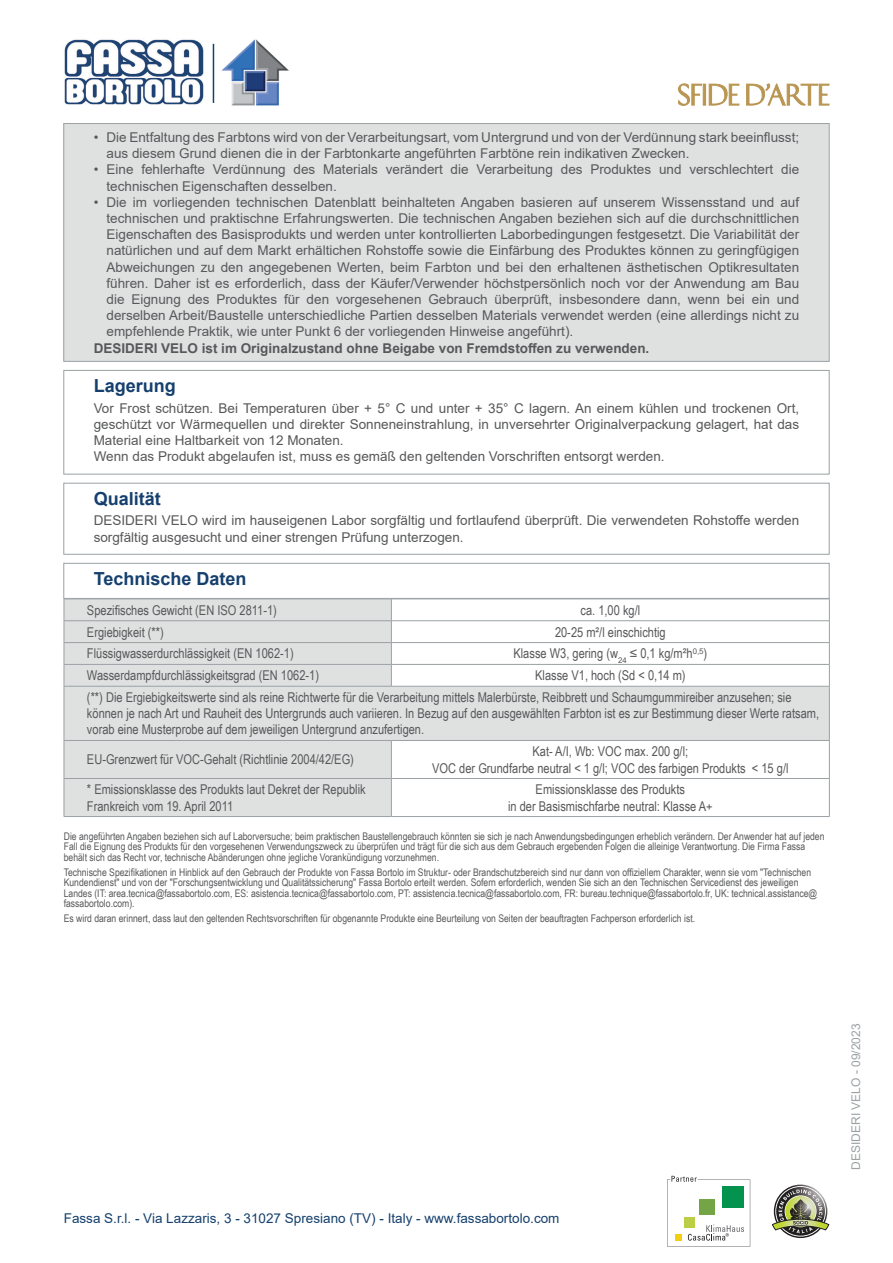
<style>
.page{position:relative;width:893px;height:1263px;background:#fff}
.page>*{position:absolute;margin:0;border:0;box-sizing:border-box;transform-origin:0 0}
.Titolo{font:700 18px "Arial";color:#15406e}
.Conservazione{font:13.5px/16.2px "Arial";color:#57585a}
.normale_sx{font:13.5px/16.2px "Arial Narrow";color:#57585a}
.normale_centrato{font:13.5px "Arial Narrow";color:#57585a}
.Qualita{font:13.5px/16.2px "Arial";color:#57585a}
.t1{font:13.5px "Arial";color:#15406e}
.Note{font:700 13.5px "Arial";color:#57585a}
.t2{font:12px "Arial";color:#9ba1a4}
.t3{font:10.5px/10.5px "Arial Narrow";color:#57585a}
</style>
<div class="page">
<div style="left:64px;top:124px;width:765px;height:237px;background:#dfe1e1"></div>
<div style="left:64px;top:123px;width:765px;height:239px;border:1px solid #9ba1a4"></div>
<div style="left:64px;top:370px;width:765px;height:104px;border:1px solid #9ba1a4"></div>
<div style="left:64px;top:483px;width:765px;height:71px;border:1px solid #9ba1a4"></div>
<div style="left:64px;top:563px;width:765px;height:36px;border:1px solid #9ba1a4"></div>
<svg style="left:65px;top:600px;width:764px;height:216px;fill:#dfe1e1"></svg>
<hr style="left:64px;top:599px;width:327px;height:1px;background:#9ba1a4">
<hr style="left:391px;top:599px;width:439px;height:1px;background:#9ba1a4">
<hr style="left:64px;top:620px;width:327px;height:1px;background:#9ba1a4">
<hr style="left:391px;top:620px;width:439px;height:1px;background:#9ba1a4">
<hr style="left:64px;top:642px;width:327px;height:1px;background:#9ba1a4">
<hr style="left:391px;top:642px;width:439px;height:1px;background:#9ba1a4">
<hr style="left:64px;top:664px;width:327px;height:1px;background:#9ba1a4">
<svg style="left:64px;top:599px;width:1px;height:87px"></svg>
<hr style="left:391px;top:664px;width:439px;height:1px;background:#9ba1a4">
<svg style="left:391px;top:600px;width:1px;height:86px"></svg>
<svg style="left:829px;top:599px;width:1px;height:87px"></svg>
<hr style="left:64px;top:686px;width:327px;height:1px;background:#9ba1a4">
<hr style="left:64px;top:686px;width:1px;height:54px;background:#9ba1a4">
<hr style="left:391px;top:686px;width:439px;height:1px;background:#9ba1a4">
<hr style="left:829px;top:686px;width:1px;height:54px;background:#9ba1a4">
<hr style="left:64px;top:740px;width:327px;height:1px;background:#9ba1a4">
<hr style="left:64px;top:741px;width:1px;height:37px;background:#9ba1a4">
<hr style="left:391px;top:740px;width:439px;height:1px;background:#9ba1a4">
<hr style="left:391px;top:741px;width:1px;height:37px;background:#9ba1a4">
<hr style="left:829px;top:741px;width:1px;height:37px;background:#9ba1a4">
<hr style="left:64px;top:778px;width:327px;height:1px;background:#9ba1a4">
<hr style="left:64px;top:779px;width:1px;height:37px;background:#9ba1a4">
<hr style="left:64px;top:816px;width:327px;height:1px;background:#9ba1a4">
<hr style="left:391px;top:778px;width:439px;height:1px;background:#9ba1a4">
<hr style="left:391px;top:779px;width:1px;height:37px;background:#9ba1a4">
<hr style="left:829px;top:779px;width:1px;height:37px;background:#9ba1a4">
<hr style="left:391px;top:816px;width:439px;height:1px;background:#9ba1a4">
<svg style="left:667px;top:1176px;width:83px;height:71px"></svg>
<svg style="left:772px;top:1186px;width:57px;height:50px"></svg>
<img style="left:64px;top:39px;width:140px;height:66px">
<hr style="left:213px;top:44px;width:1px;height:59px;background:#15406e">
<img style="left:221px;top:39px;width:68px;height:67px">
<svg style="left:678px;top:83px;width:24px;height:23px"></svg>
<hr style="left:703px;top:84px;width:3px;height:21px;background:#b99652">
<svg style="left:709px;top:84px;width:30px;height:22px"></svg>
<svg style="left:746px;top:83px;width:83px;height:23px"></svg>
<p class="Conservazione" style="left:106px;top:129px;width:694px;text-indent:-13px">• Die Entfaltung des Farbtons wird von der Verarbeitungsart, vom Untergrund und von der Verdünnung stark beeinflusst; aus diesem Grund dienen die in der Farbtonkarte angeführten Farbtöne rein indikativen Zwecken.</p>
<p class="Conservazione" style="left:106px;top:162px;width:694px;text-indent:-13px">• Eine fehlerhafte Verdünnung des Materials verändert die Verarbeitung des Produktes und verschlechtert die technischen Eigenschaften desselben.</p>
<p class="Conservazione" style="left:106px;top:194px;width:694px;text-align:justify;text-indent:-13px">• Die im vorliegenden technischen Datenblatt beinhalteten Angaben basieren auf unserem Wissensstand und auf technischen und praktischne Erfahrungswerten. Die technischen Angaben beziehen sich auf die durchschnittlichen Eigenschaften des Basisprodukts und werden unter kontrollierten Laborbedingungen festgesetzt. Die Variabilität der natürlichen und auf dem Markt erhältichen Rohstoffe sowie die Einfärbung des Produktes können zu geringfügigen Abweichungen zu den angegebenen Werten, beim Farbton und bei den erhaltenen ästhetischen Optikresultaten führen. Daher ist es erforderlich, dass der Käufer/Verwender höchstpersönlich noch vor der Anwendung am Bau die Eignung des Produktes für den vorgesehenen Gebrauch überprüft, insbesondere dann, wenn bei ein und derselben Arbeit/Baustelle unterschiedliche Partien desselben Materials verwendet werden (eine allerdings nicht zu empfehlende Praktik, wie unter Punkt 6 der vorliegenden Hinweise angeführt).</p>
<p class="Note" style="left:94px;top:338px;width:557px">DESIDERI VELO ist im Originalzustand ohne Beigabe von Fremdstoffen zu verwenden.</p>
<p class="Titolo" style="left:94px;top:373px;width:84px">Lagerung</p>
<p class="Conservazione" style="left:94px;top:400px;width:707px;text-align:justify">Vor Frost schützen. Bei Temperaturen über + 5° C und unter + 35° C lagern. An einem kühlen und trockenen Ort, geschützt vor Wärmequellen und direkter Sonneneinstrahlung, in unversehrter Originalverpackung gelagert, hat das Material eine Haltbarkeit von 12 Monaten.</p>
<p class="Conservazione" style="left:94px;top:448px;width:572px">Wenn das Produkt abgelaufen ist, muss es gemäß den geltenden Vorschriften entsorgt werden.</p>
<p class="Titolo" style="left:94px;top:486px;width:69px">Qualität</p>
<p class="Qualita" style="left:94px;top:512px;width:707px">DESIDERI VELO wird im hauseigenen Labor sorgfältig und fortlaufend überprüft. Die verwendeten Rohstoffe werden sorgfältig ausgesucht und einer strengen Prüfung unterzogen.</p>
<p class="Titolo" style="left:94px;top:566px;width:154px">Technische Daten</p>
<p class="normale_sx" style="left:87px;top:601px;width:191px">Spezifisches Gewicht (EN ISO 2811-1)</p>
<p class="normale_centrato" style="left:580px;top:600px;width:61px">ca. 1,00 kg/l</p>
<p class="normale_sx" style="left:87px;top:623px;width:78px">Ergiebigkeit (**)</p>
<p class="normale_centrato" style="left:555px;top:622px;width:112px">20-25 m²/l einschichtig</p>
<p class="normale_sx" style="left:87px;top:645px;width:208px">Flüssigwasserdurchlässigkeit (EN 1062-1)</p>
<p class="normale_centrato" style="left:513px;top:644px;width:195px">Klasse W3, gering (w<sub>24</sub> ≤ 0,1 kg/m²h<sup>0,5</sup>)</p>
<p class="normale_sx" style="left:87px;top:667px;width:234px">Wasserdampfdurchlässigkeitsgrad (EN 1062-1)</p>
<p class="normale_centrato" style="left:535px;top:665px;width:152px">Klasse V1, hoch (Sd &lt; 0,14 m)</p>
<p class="normale_sx" style="left:87px;top:689px;width:734px">(**) Die Ergiebigkeitswerte sind als reine Richtwerte für die Verarbeitung mittels Malerbürste, Reibbrett und Schaumgummireiber anzusehen; sie können je nach Art und Rauheit des Untergrunds auch variieren. In Bezug auf den ausgewählten Farbton ist es zur Bestimmung dieser Werte ratsam, vorab eine Musterprobe auf dem jeweiligen Untergrund anzufertigen.</p>
<p class="normale_sx" style="left:87px;top:751px;width:269px">EU-Grenzwert für VOC-Gehalt (Richtlinie 2004/42/EG)</p>
<p class="normale_centrato" style="left:532px;top:742px;width:157px">Kat- A/I, Wb: VOC max. 200 g/l;</p>
<p class="normale_centrato" style="left:432px;top:758px;width:358px">VOC der Grundfarbe neutral &lt; 1 g/l; VOC des farbigen Produkts &lt; 15 g/l</p>
<p class="normale_sx" style="left:87px;top:781px;width:280px">* Emissionsklasse des Produkts laut Dekret der Republik<br>Frankreich vom 19. April 2011</p>
<p class="normale_centrato" style="left:536px;top:780px;width:151px">Emissionsklasse des Produkts</p>
<p class="normale_centrato" style="left:508px;top:796px;width:206px">in der Basismischfarbe neutral: Klasse A+</p>
<p class="t3" style="left:64px;top:831px;width:762px">Die angeführten Angaben beziehen sich auf Laborversuche; beim praktischen Baustellengebrauch könnten sie sich je nach Anwendungsbedingungen erheblich verändern. Der Anwender hat auf jeden<br>Fall die Eignung des Produkts für den vorgesehenen Verwendungszweck zu überprüfen und trägt für die sich aus dem Gebrauch ergebenden Folgen die alleinige Verantwortung. Die Firma Fassa behält sich das Recht vor, technische Abänderungen ohne jegliche Vorankündigung vorzunehmen.</p>
<p class="t3" style="left:64px;top:866px;width:755px">Technische Spezifikationen in Hinblick auf den Gebrauch der Produkte von Fassa Bortolo im Struktur- oder Brandschutzbereich sind nur dann von offiziellem Charakter, wenn sie vom "Technischen Kundendienst" und von der "Forschungsentwicklung und Qualitätssicherung" Fassa Bortolo erteilt werden. Sofern erforderlich, wenden Sie sich an den Technischen Servicedienst des jeweiligen Landes (IT: area.tecnica@fassabortolo.com, ES: asistencia.tecnica@fassabortolo.com, PT: assistencia.tecnica@fassabortolo.com, FR: bureau.technique@fassabortolo.fr, UK: technical.assistance@ fassabortolo.com).</p>
<p class="t3" style="left:64px;top:913px;width:633px">Es wird daran erinnert, dass laut den geltenden Rechtsvorschriften für obgenannte Produkte eine Beurteilung von Seiten der beauftragten Fachperson erforderlich ist.</p>
<p class="t1" style="left:64px;top:1208px;width:497px">Fassa S.r.l. - Via Lazzaris, 3 - 31027 Spresiano (TV) - Italy - www.fassabortolo.com</p>
<p class="t2" style="left:848px;top:1170px;width:148px;rotate:-90deg">DESIDERI VELO - 09/2023</p>
</div>
